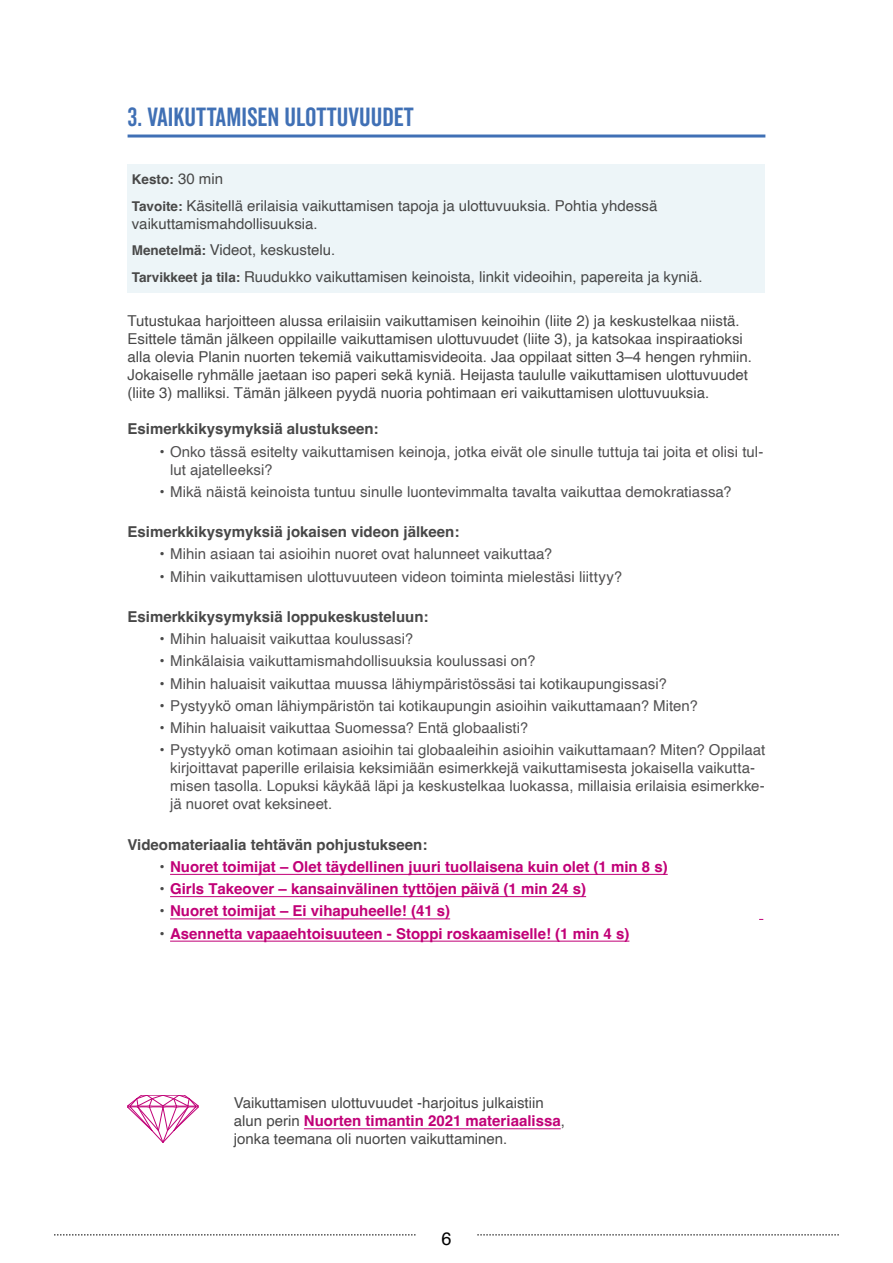
<style>
.page{position:relative;width:893px;height:1263px;background:#fff}
.page>*{position:absolute;margin:0;border:0;box-sizing:border-box;transform-origin:0 0}
.harjoitukset_alaotsi{font:25.5px "Veneer Clean";color:#4070b5}
.t1{font:18px "Helvetica";color:#000}
.Bullet_ei_taustaa{font:15px/18px "Helvetica";letter-spacing:.005em;color:#525152}
.Leipä{font:15px/18px "Helvetica";color:#484848}
.alun_speksit{font:15px/18px "Helvetica";color:#484848}
.Bullet_ei_taustaa-2{font:700 15px "Helvetica";color:#c10077}
.esimerkki_otsikko{font:700 15px "Helvetica";color:#484848}
.Leipä-2{font:700 15px "Helvetica";color:#c10077}
.alun_speksit-2{font:700 13.5px "Helvetica";color:#484848}
.s1{font-weight:400;font-size:15px}
.s2{font-weight:700;font-size:13.5px}
.s3{color:#484848}
.s4{font-weight:400;color:#484848}
</style>
<div class="page">
<svg style="left:54px;top:1234px;width:362px;height:1px"></svg>
<svg style="left:477px;top:1234px;width:362px;height:1px"></svg>
<hr style="left:128px;top:135px;width:637px;height:3px;background:#4070b5">
<div style="left:128px;top:164px;width:637px;height:31px;background:#edf5f8"></div>
<div style="left:128px;top:191px;width:637px;height:49px;background:#edf5f8"></div>
<div style="left:128px;top:236px;width:637px;height:30px;background:#edf5f8"></div>
<div style="left:128px;top:262px;width:637px;height:31px;background:#edf5f8"></div>
<hr style="left:304px;top:1128px;width:257px;height:1px;background:#c10077">
<svg style="left:128px;top:1095px;width:70px;height:47px"></svg>
<hr style="left:170px;top:874px;width:498px;height:1px;background:#c10077">
<hr style="left:170px;top:896px;width:416px;height:1px;background:#c10077">
<hr style="left:170px;top:918px;width:280px;height:1px;background:#c10077">
<hr style="left:170px;top:941px;width:459px;height:1px;background:#c10077">
<h2 class="harjoitukset_alaotsi" style="left:128px;top:101px;width:288px">3. VAIKUTTAMISEN ULOTTUVUUDET</h2>
<p class="alun_speksit-2" style="left:132px;top:171px;width:93px">Kesto: <span class="s1">30 min</span></p>
<p class="alun_speksit" style="left:132px;top:197px;width:527px"><span class="s2">Tavoite:</span> Käsitellä erilaisia vaikuttamisen tapoja ja ulottuvuuksia. Pohtia yhdessä vaikuttamismahdollisuuksia.</p>
<p class="alun_speksit" style="left:132px;top:241px;width:205px"><span class="s2">Menetelmä:</span> Videot, keskustelu.</p>
<p class="alun_speksit" style="left:132px;top:268px;width:572px"><span class="s2">Tarvikkeet ja tila:</span> Ruudukko vaikuttamisen keinoista, linkit videoihin, papereita ja kyniä.</p>
<p class="Leipä" style="left:128px;top:312px;width:626px">Tutustukaa harjoitteen alussa erilaisiin vaikuttamisen keinoihin (liite 2) ja keskustelkaa niistä.<br>Esittele tämän jälkeen oppilaille vaikuttamisen ulottuvuudet (liite 3), ja katsokaa inspiraatioksi alla olevia Planin nuorten tekemiä vaikuttamisvideoita. Jaa oppilaat sitten 3–4 hengen ryhmiin.<br>Jokaiselle ryhmälle jaetaan iso paperi sekä kyniä. Heijasta taululle vaikuttamisen ulottuvuudet (liite 3) malliksi. Tämän jälkeen pyydä nuoria pohtimaan eri vaikuttamisen ulottuvuuksia.</p>
<p class="esimerkki_otsikko" style="left:128px;top:420px;width:252px">Esimerkkikysymyksiä alustukseen:</p>
<p class="Bullet_ei_taustaa" style="left:170px;top:443px;width:595px;text-indent:-11px"><span class="s3">•</span> Onko tässä esitelty vaikuttamisen keinoja, jotka eivät ole sinulle tuttuja tai joita et olisi tul&shy;lut ajatelleeksi?</p>
<p class="Bullet_ei_taustaa" style="left:159px;top:483px;width:574px"><span class="s3">•</span> Mikä näistä keinoista tuntuu sinulle luontevimmalta tavalta vaikuttaa demokratiassa?</p>
<p class="esimerkki_otsikko" style="left:128px;top:523px;width:333px">Esimerkkikysymyksiä jokaisen videon jälkeen:</p>
<p class="Bullet_ei_taustaa" style="left:159px;top:545px;width:394px"><span class="s3">•</span> Mihin asiaan tai asioihin nuoret ovat halunneet vaikuttaa?</p>
<p class="Bullet_ei_taustaa" style="left:159px;top:568px;width:464px"><span class="s3">•</span> Mihin vaikuttamisen ulottuvuuteen videon toiminta mielestäsi liittyy?</p>
<p class="esimerkki_otsikko" style="left:128px;top:607px;width:302px">Esimerkkikysymyksiä loppukeskusteluun:</p>
<p class="Bullet_ei_taustaa" style="left:159px;top:630px;width:255px"><span class="s3">•</span> Mihin haluaisit vaikuttaa koulussasi?</p>
<p class="Bullet_ei_taustaa" style="left:159px;top:652px;width:377px"><span class="s3">•</span> Minkälaisia vaikuttamismahdollisuuksia koulussasi on?</p>
<p class="Bullet_ei_taustaa" style="left:159px;top:675px;width:509px"><span class="s3">•</span> Mihin haluaisit vaikuttaa muussa lähiympäristössäsi tai kotikaupungissasi?</p>
<p class="Bullet_ei_taustaa" style="left:159px;top:697px;width:540px"><span class="s3">•</span> Pystyykö oman lähiympäristön tai kotikaupungin asioihin vaikuttamaan? Miten?</p>
<p class="Bullet_ei_taustaa" style="left:159px;top:719px;width:370px"><span class="s3">•</span> Mihin haluaisit vaikuttaa Suomessa? Entä globaalisti?</p>
<p class="Bullet_ei_taustaa" style="left:170px;top:741px;width:597px;text-indent:-11px"><span class="s3">•</span> Pystyykö oman kotimaan asioihin tai globaaleihin asioihin vaikuttamaan? Miten? Oppilaat kirjoittavat paperille erilaisia keksimiään esimerkkejä vaikuttamisesta jokaisella vaikutta&shy;misen tasolla. Lopuksi käykää läpi ja keskustelkaa luokassa, millaisia erilaisia esimerkke&shy;jä nuoret ovat keksineet.</p>
<p class="esimerkki_otsikko" style="left:128px;top:835px;width:301px">Videomateriaalia tehtävän pohjustukseen:</p>
<p class="Bullet_ei_taustaa-2" style="left:159px;top:857px;width:510px"><span class="s4">•</span> Nuoret toimijat – Olet täydellinen juuri tuollaisena kuin olet (1 min 8 s)</p>
<p class="Bullet_ei_taustaa-2" style="left:159px;top:880px;width:428px"><span class="s4">•</span> Girls Takeover – kansainvälinen tyttöjen päivä (1 min 24 s)</p>
<p class="Bullet_ei_taustaa-2" style="left:159px;top:902px;width:292px"><span class="s4">•</span> Nuoret toimijat – Ei vihapuheelle! (41 s)</p>
<p class="Bullet_ei_taustaa-2" style="left:159px;top:924px;width:471px"><span class="s4">•</span> Asennetta vapaaehtoisuuteen - Stoppi roskaamiselle! (1 min 4 s)</p>
<p class="Leipä" style="left:234px;top:1094px;width:311px">Vaikuttamisen ulottuvuudet -harjoitus julkaistiin</p>
<p class="Leipä-2" style="left:234px;top:1111px;width:332px"><span class="s4">alun perin</span> Nuorten timantin 2021 materiaalissa<span class="s4">,</span></p>
<p class="Leipä" style="left:234px;top:1130px;width:275px">jonka teemana oli nuorten vaikuttaminen.</p>
<p class="t1" style="left:441px;top:1224px;width:12px">6</p>
</div>
